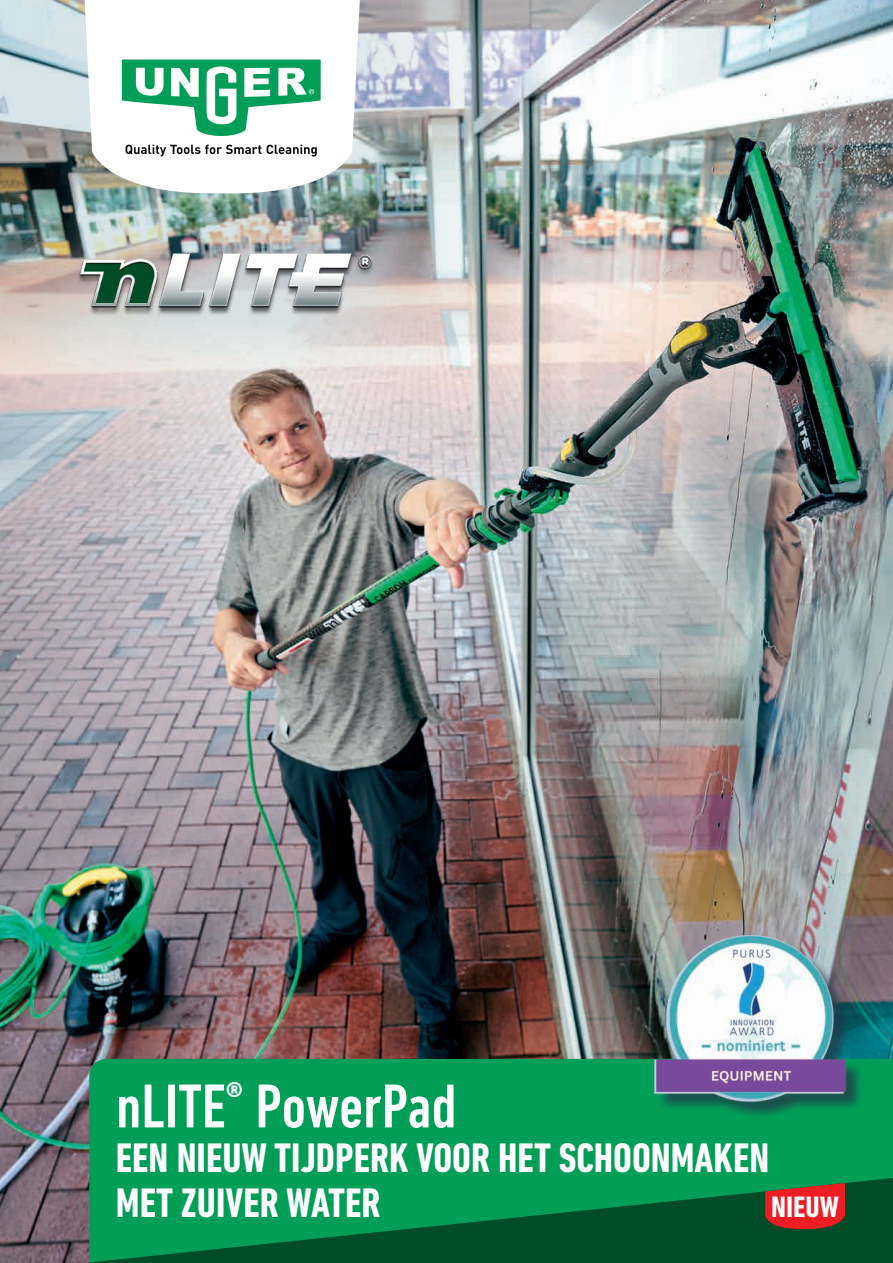
<style>
.page{position:relative;width:893px;height:1263px;background:#fff}
.page>*{position:absolute;margin:0;border:0;box-sizing:border-box;transform-origin:0 0}
.t1{font:500 condensed 63px "DIN Next LT Pro";color:#fff}
.t2{font:700 condensed 42px/45px "DIN Next LT Pro";color:#fff}
.t3{font:700 condensed 30px "DIN Next LT Pro";color:#fff;scale:1.05 1}
.t4{font:900 21px "DIN Pro";color:#fff}
</style>
<div class="page">
<img style="left:1px;top:0;width:892px;height:1263px">
<img style="left:0;top:0;width:1px;height:1263px">
<img style="left:0;top:0;width:576px;height:447px">
<svg style="left:84px;top:0;width:276px;height:193px"></svg>
<svg style="left:122px;top:60px;width:199px;height:76px"></svg>
<svg style="left:125px;top:145px;width:192px;height:11px"></svg>
<img style="left:70px;top:216px;width:304px;height:136px">
<div style="left:89px;top:1059px;width:804px;height:116px;background:#009e57"></div>
<svg style="left:89px;top:1175px;width:804px;height:88px;background:#007740"></svg>
<svg style="left:765px;top:1178px;width:81px;height:51px;background:#b2362c"></svg>
<svg style="left:0;top:1173px;width:1px;height:90px"></svg>
<div style="left:657px;top:938px;width:207px;height:181px;background:#233849;opacity:.75"></div>
<img style="left:645px;top:921px;width:212px;height:212px">
<h1 class="t1" style="left:116px;top:1070px;width:111px">nLITE</h1>
<p class="t4" style="left:226px;top:1075px;width:19px">®</p>
<h1 class="t1" style="left:255px;top:1070px;width:203px">PowerPad</h1>
<p class="t2" style="left:116px;top:1136px;width:655px">EEN NIEUW TIJDPERK VOOR HET SCHOONMAKEN<br>MET ZUIVER WATER</p>
<p class="t3" style="left:771px;top:1189px;width:66px">NIEUW</p>
</div>
